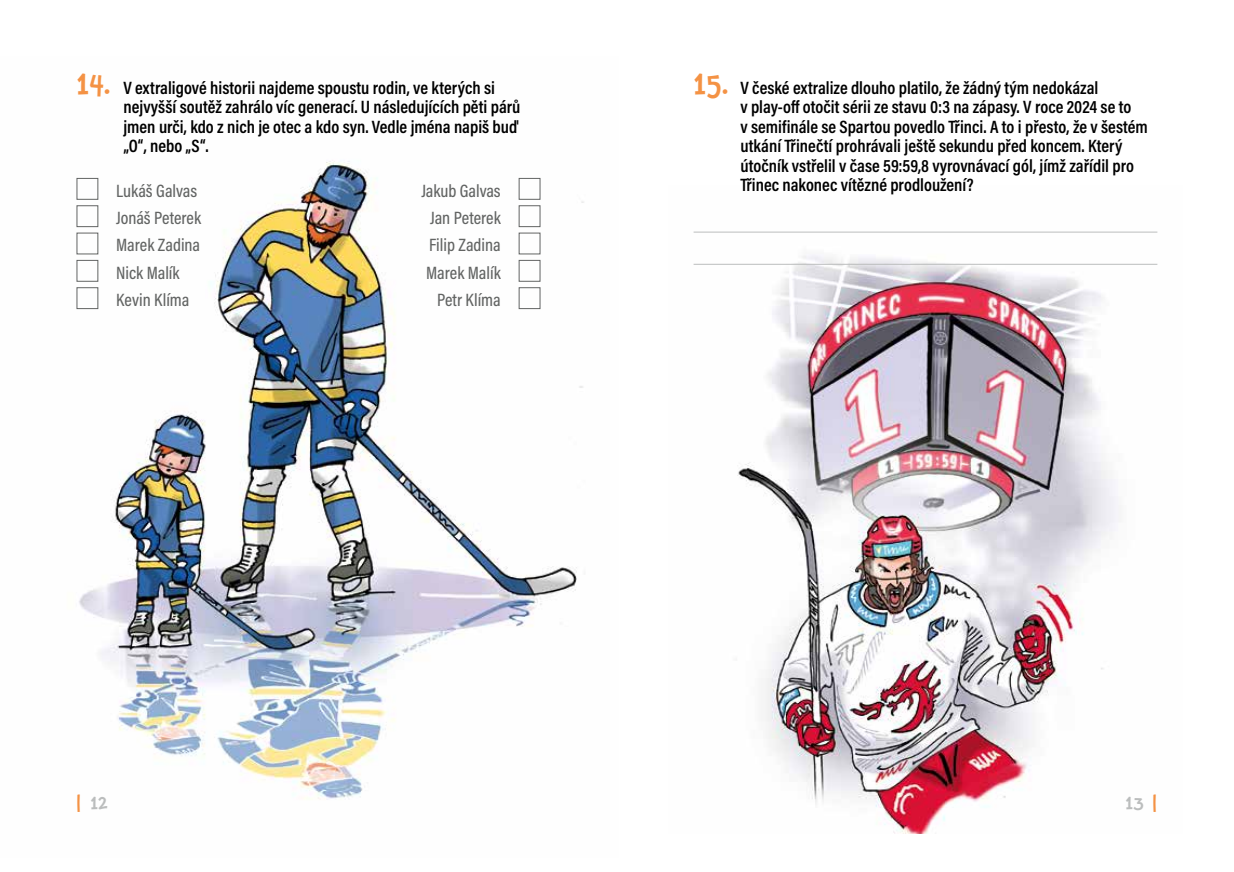
<style>
.page{position:relative;width:1234px;height:872px;background:#fff}
.page>*{position:absolute;margin:0;border:0;box-sizing:border-box;transform-origin:0 0}
.t1{font:600 18px/19.4px "Acumin Pro Cond";color:#000}
.t2{font:500 18px "Acumin Pro Cond";color:#626463}
.t3{font:500 18px "Chaloops";color:#bbbdbd}
.s1{font-family:"Chaloops";font-weight:500;font-size:30px;color:#f49244}
.s2{color:#f49244}
</style>
<div class="page">
<img style="left:76px;top:105px;width:508px;height:694px">
<img style="left:693px;top:231px;width:465px;height:603px">
<div style="left:77px;top:178px;width:21px;height:22px;border:1px solid #626463"></div>
<div style="left:518px;top:178px;width:22px;height:22px;border:1px solid #626463"></div>
<div style="left:77px;top:205px;width:21px;height:22px;border:1px solid #626463"></div>
<div style="left:518px;top:205px;width:22px;height:22px;border:1px solid #626463"></div>
<div style="left:77px;top:233px;width:21px;height:21px;border:1px solid #626463"></div>
<div style="left:77px;top:260px;width:21px;height:22px;border:1px solid #626463"></div>
<div style="left:518px;top:260px;width:22px;height:22px;border:1px solid #626463"></div>
<div style="left:77px;top:287px;width:21px;height:22px;border:1px solid #626463"></div>
<div style="left:518px;top:287px;width:22px;height:22px;border:1px solid #626463"></div>
<hr style="left:693px;top:232px;width:464px;height:1px;background:#bbbdbd">
<hr style="left:693px;top:264px;width:464px;height:1px;background:#bbbdbd">
<p class="t1" style="left:123px;top:78px;width:398px;text-indent:-47px"><span class="s1">14.</span> V extraligové historii najdeme spoustu rodin, ve kterých si nejvyšší soutěž zahrálo víc generací. U následujících pěti párů jmen urči, kdo z nich je otec a kdo syn. Vedle jména napiš buď „O“, nebo „S“.</p>
<p class="t2" style="left:116px;top:179px;width:82px">Lukáš Galvas</p>
<p class="t2" style="left:421px;top:179px;width:81px">Jakub Galvas</p>
<p class="t2" style="left:116px;top:206px;width:86px">Jonáš Peterek</p>
<p class="t2" style="left:430px;top:206px;width:72px">Jan Peterek</p>
<p class="t2" style="left:116px;top:233px;width:85px">Marek Zadina</p>
<p class="t2" style="left:429px;top:233px;width:73px">Filip Zadina</p>
<p class="t2" style="left:116px;top:261px;width:65px">Nick Malík</p>
<p class="t2" style="left:426px;top:261px;width:76px">Marek Malík</p>
<p class="t2" style="left:116px;top:288px;width:75px">Kevin Klíma</p>
<p class="t2" style="left:437px;top:288px;width:65px">Petr Klíma</p>
<p class="t1" style="left:740px;top:78px;width:409px;text-indent:-47px"><span class="s1">15.</span> V české extralize dlouho platilo, že žádný tým nedokázal<br>v play-off otočit sérii ze stavu 0:3 na zápasy. V roce 2024 se to<br>v semifinále se Spartou povedlo Třinci. A to i přesto, že v šestém utkání Třinečtí prohrávali ještě sekundu před koncem. Který útočník vstřelil v čase 59:59,8 vyrovnávací gól, jímž zařídil pro Třinec nakonec vítězné prodloužení?</p>
<p class="t3" style="left:77px;top:789px;width:33px"><span class="s2">|</span> 12</p>
<p class="t3" style="left:1125px;top:789px;width:33px">13 <span class="s2">|</span></p>
</div>
